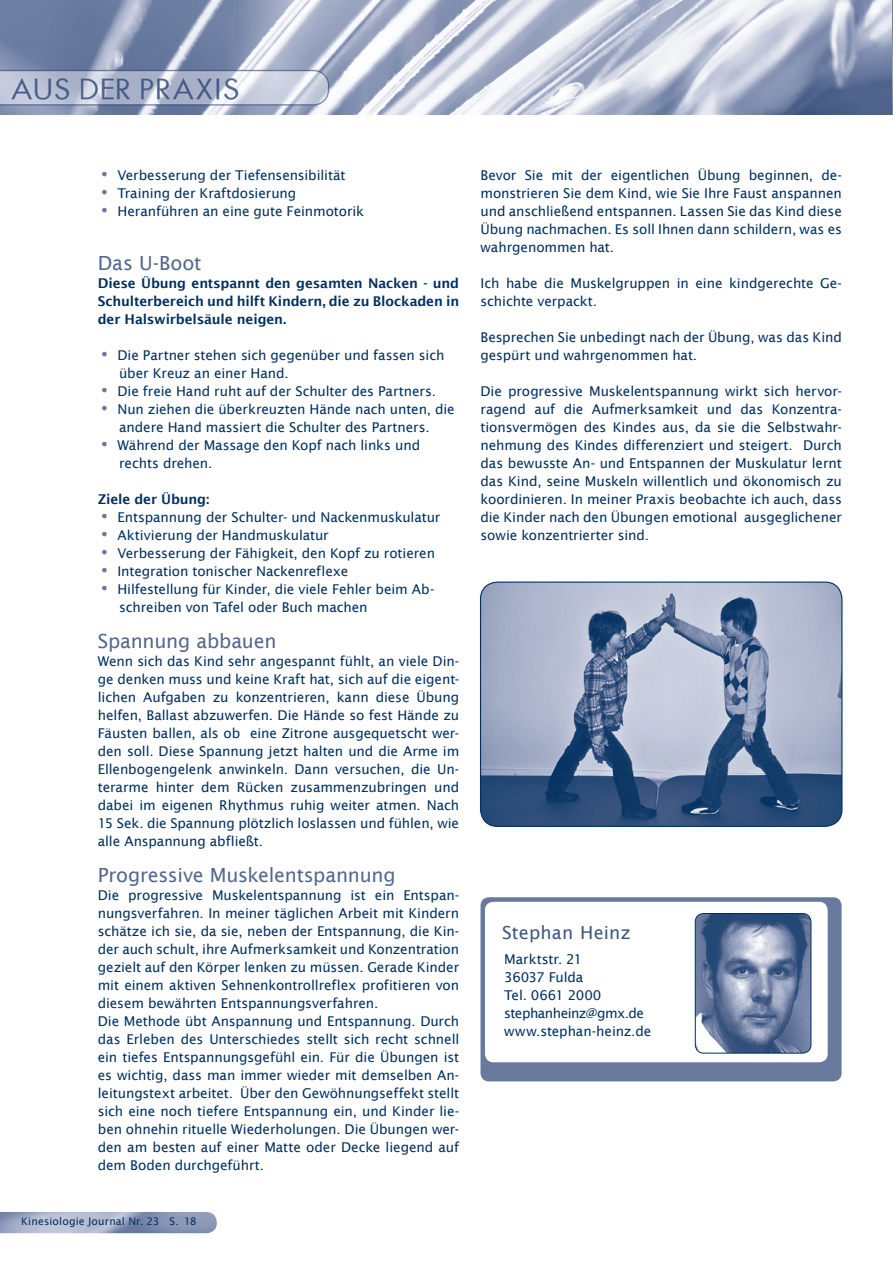
<style>
.page{position:relative;width:893px;height:1263px;background:#fff}
.page>*{position:absolute;margin:0;border:0;box-sizing:border-box;transform-origin:0 0}
.t1{font:19.5px "Lucida Sans";letter-spacing:-.01em;color:#54678e}
.t2{font:18px "Lucida Sans";letter-spacing:.01em;color:#3c5782}
.t3{font:13.5px/18px "Lucida Sans";letter-spacing:-.005em;color:#002f5e}
.t4{font:600 13.5px/18px "Lucida Sans";letter-spacing:-.01em;color:#002f5e;text-align:justify}
.t5{font:10.5px "Lucida Sans";letter-spacing:.015em;color:#002f5e}
.s1{font-weight:600;font-size:21px;color:#68799e}
</style>
<div class="page">
<img style="left:0;top:0;width:893px;height:115px">
<img style="left:0;top:1212px;width:217px;height:21px">
<img style="left:480px;top:582px;width:362px;height:244px">
<div style="left:480px;top:581px;width:362px;height:246px;border:1px solid #002f5e;border-radius:17px"></div>
<div style="left:480px;top:897px;width:362px;height:184px;background:#68799e;border-radius:9px"></div>
<div style="left:485px;top:902px;width:343px;height:160px;background:#fff;border-radius:9px"></div>
<img style="left:695px;top:913px;width:116px;height:140px">
<div style="left:695px;top:913px;width:116px;height:140px;border:1px solid #002f5e;border-radius:9px"></div>
<p class="t3" style="left:98px;top:166px;width:249px"><span class="s1">•</span> Verbesserung der Tiefensensibilität</p>
<p class="t3" style="left:98px;top:184px;width:200px"><span class="s1">•</span> Training der Kraftdosierung</p>
<p class="t3" style="left:98px;top:202px;width:268px"><span class="s1">•</span> Heranführen an eine gute Feinmotorik</p>
<h1 class="t1" style="left:98px;top:252px;width:105px">Das U-Boot</h1>
<p class="t4" style="left:98px;top:274px;width:363px">Diese Übung entspannt den gesamten Nacken - und Schulterbereich und hilft Kindern, die zu Blockaden in der Halswirbelsäule neigen.</p>
<p class="t3" style="left:119px;top:346px;width:327px;text-indent:-21px"><span class="s1">•</span> Die Partner stehen sich gegenüber und fassen sich über Kreuz an einer Hand.</p>
<p class="t3" style="left:98px;top:382px;width:340px"><span class="s1">•</span> Die freie Hand ruht auf der Schulter des Partners.</p>
<p class="t3" style="left:98px;top:400px;width:358px;text-align:center"><span class="s1">•</span> Nun ziehen die überkreuzten Hände nach unten, die andere Hand massiert die Schulter des Partners.</p>
<p class="t3" style="left:119px;top:436px;width:303px;text-indent:-21px"><span class="s1">•</span> Während der Massage den Kopf nach links und rechts drehen.</p>
<p class="t4" style="left:98px;top:490px;width:113px">Ziele der Übung:</p>
<p class="t3" style="left:98px;top:508px;width:344px"><span class="s1">•</span> Entspannung der Schulter- und Nackenmuskulatur</p>
<p class="t3" style="left:98px;top:526px;width:233px"><span class="s1">•</span> Aktivierung der Handmuskulatur</p>
<p class="t3" style="left:98px;top:544px;width:339px"><span class="s1">•</span> Verbesserung der Fähigkeit, den Kopf zu rotieren</p>
<p class="t3" style="left:98px;top:562px;width:252px"><span class="s1">•</span> Integration tonischer Nackenreflexe</p>
<p class="t3" style="left:119px;top:580px;width:317px;text-indent:-21px"><span class="s1">•</span> Hilfestellung für Kinder, die viele Fehler beim Ab&shy;schreiben von Tafel oder Buch machen</p>
<h1 class="t1" style="left:98px;top:630px;width:180px">Spannung abbauen</h1>
<p class="t3" style="left:98px;top:652px;width:363px;text-align:justify">Wenn sich das Kind sehr angespannt fühlt, an viele Din&shy;ge denken muss und keine Kraft hat, sich auf die eigent&shy;lichen Aufgaben zu konzentrieren, kann diese Übung helfen, Ballast abzuwerfen. Die Hände so fest Hände zu Fäusten ballen, als ob eine Zitrone ausgequetscht wer&shy;den soll. Diese Spannung jetzt halten und die Arme im Ellenbogengelenk anwinkeln. Dann versuchen, die Un&shy;terarme hinter dem Rücken zusammenzubringen und dabei im eigenen Rhythmus ruhig weiter atmen. Nach 15 Sek. die Spannung plötzlich loslassen und fühlen, wie alle Anspannung abfließt.</p>
<h1 class="t1" style="left:98px;top:864px;width:299px">Progressive Muskelentspannung</h1>
<p class="t3" style="left:98px;top:886px;width:363px">Die progressive Muskelentspannung ist ein Entspan&shy;nungsverfahren. In meiner täglichen Arbeit mit Kindern schätze ich sie, da sie, neben der Entspannung, die Kin&shy;der auch schult, ihre Aufmerksamkeit und Konzentration gezielt auf den Körper lenken zu müssen. Gerade Kinder mit einem aktiven Sehnenkontrollreflex profitieren von diesem bewährten Entspannungsverfahren.<br>Die Methode übt Anspannung und Entspannung. Durch das Erleben des Unterschiedes stellt sich recht schnell ein tiefes Entspannungsgefühl ein. Für die Übungen ist es wichtig, dass man immer wieder mit demselben An&shy;leitungstext arbeitet. Über den Gewöhnungseffekt stellt sich eine noch tiefere Entspannung ein, und Kinder lie&shy;ben ohnehin rituelle Wiederholungen. Die Übungen wer&shy;den am besten auf einer Matte oder Decke liegend auf dem Boden durchgeführt.</p>
<p class="t5" style="left:21px;top:1215px;width:177px">Kinesiologie Journal Nr. 23 S. 18</p>
<p class="t3" style="left:480px;top:166px;width:363px;text-align:justify">Bevor Sie mit der eigentlichen Übung beginnen, de&shy;monstrieren Sie dem Kind, wie Sie Ihre Faust anspannen und anschließend entspannen. Lassen Sie das Kind diese Übung nachmachen. Es soll Ihnen dann schildern, was es wahrgenommen hat.</p>
<p class="t3" style="left:480px;top:274px;width:363px">Ich habe die Muskelgruppen in eine kindgerechte Ge&shy;schichte verpackt.</p>
<p class="t3" style="left:480px;top:328px;width:363px">Besprechen Sie unbedingt nach der Übung, was das Kind gespürt und wahrgenommen hat.</p>
<p class="t3" style="left:480px;top:382px;width:363px;text-align:justify">Die progressive Muskelentspannung wirkt sich hervor&shy;ragend auf die Aufmerksamkeit und das Konzentra&shy;tionsvermögen des Kindes aus, da sie die Selbstwahr&shy;nehmung des Kindes differenziert und steigert. Durch das bewusste An- und Entspannen der Muskulatur lernt das Kind, seine Muskeln willentlich und ökonomisch zu koordinieren. In meiner Praxis beobachte ich auch, dass die Kinder nach den Übungen emotional ausgeglichener sowie konzentrierter sind.</p>
<h2 class="t2" style="left:502px;top:922px;width:130px">Stephan Heinz</h2>
<p class="t3" style="left:504px;top:950px;width:149px">Marktstr. 21<br>36037 Fulda<br>Tel. 0661 2000 stephanheinz@gmx.de www.stephan-heinz.de</p>
</div>
